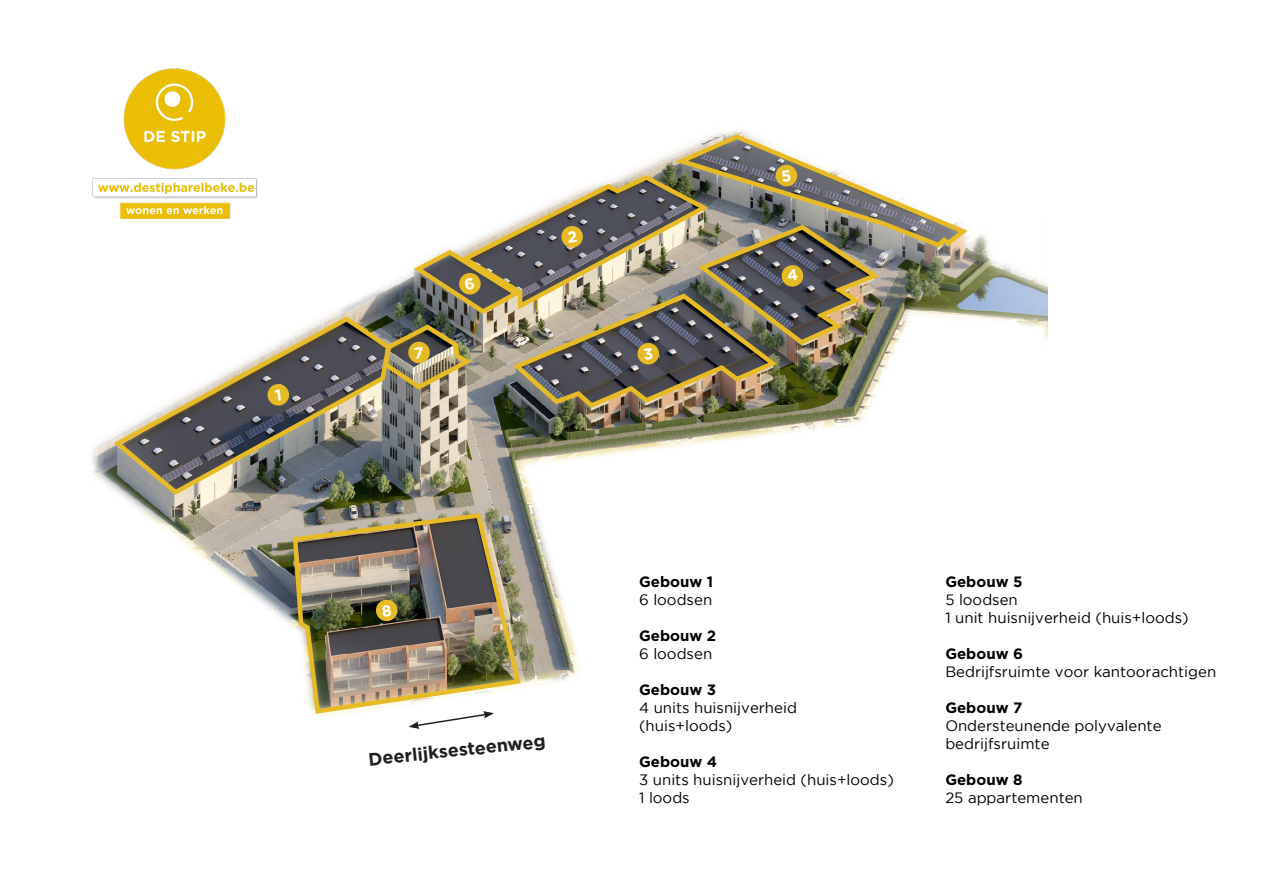
<style>
.page{position:relative;width:1263px;height:893px;background:#fff}
.page>*{position:absolute;margin:0;border:0;box-sizing:border-box;transform-origin:0 0}
.t1{font:700 18px "Gotham";color:#231f20}
.t2{font:15px/18px "Gotham";color:#000001}
.t3{font:700 15px "Gotham";color:#000001}
</style>
<div class="page">
<img style="left:92px;top:130px;width:956px;height:597px">
<img style="left:290px;top:511px;width:233px;height:205px">
<img style="left:111px;top:314px;width:282px;height:184px">
<svg style="left:409px;top:711px;width:85px;height:18px"></svg>
<img style="left:92px;top:68px;width:178px;height:177px">
<svg style="left:267px;top:383px;width:23px;height:23px"></svg>
<svg style="left:375px;top:599px;width:23px;height:23px"></svg>
<img style="left:379px;top:132px;width:593px;height:279px">
<p class="t1" style="left:367px;top:747px;width:180px;rotate:-6deg">Deerlijksesteenweg</p>
<p class="t3" style="left:639px;top:572px;width:76px">Gebouw 1</p>
<p class="t2" style="left:639px;top:590px;width:75px">6 loodsen</p>
<p class="t3" style="left:639px;top:626px;width:79px">Gebouw 2</p>
<p class="t2" style="left:639px;top:644px;width:75px">6 loodsen</p>
<p class="t3" style="left:639px;top:680px;width:79px">Gebouw 3</p>
<p class="t2" style="left:639px;top:698px;width:159px">4 units huisnijverheid</p>
<p class="t2" style="left:639px;top:716px;width:95px">(huis+loods)</p>
<p class="t3" style="left:639px;top:752px;width:80px">Gebouw 4</p>
<p class="t2" style="left:639px;top:770px;width:256px">3 units huisnijverheid (huis+loods)</p>
<p class="t2" style="left:639px;top:788px;width:52px">1 loods</p>
<p class="t3" style="left:945px;top:572px;width:79px">Gebouw 5</p>
<p class="t2" style="left:945px;top:590px;width:74px">5 loodsen</p>
<p class="t2" style="left:945px;top:608px;width:245px">1 unit huisnijverheid (huis+loods)</p>
<p class="t3" style="left:945px;top:644px;width:79px">Gebouw 6</p>
<p class="t2" style="left:945px;top:662px;width:272px">Bedrijfsruimte voor kantoorachtigen</p>
<p class="t3" style="left:945px;top:698px;width:79px">Gebouw 7</p>
<p class="t2" style="left:945px;top:716px;width:218px">Ondersteunende polyvalente bedrijfsruimte</p>
<p class="t3" style="left:945px;top:770px;width:79px">Gebouw 8</p>
<p class="t2" style="left:945px;top:788px;width:139px">25 appartementen</p>
</div>
